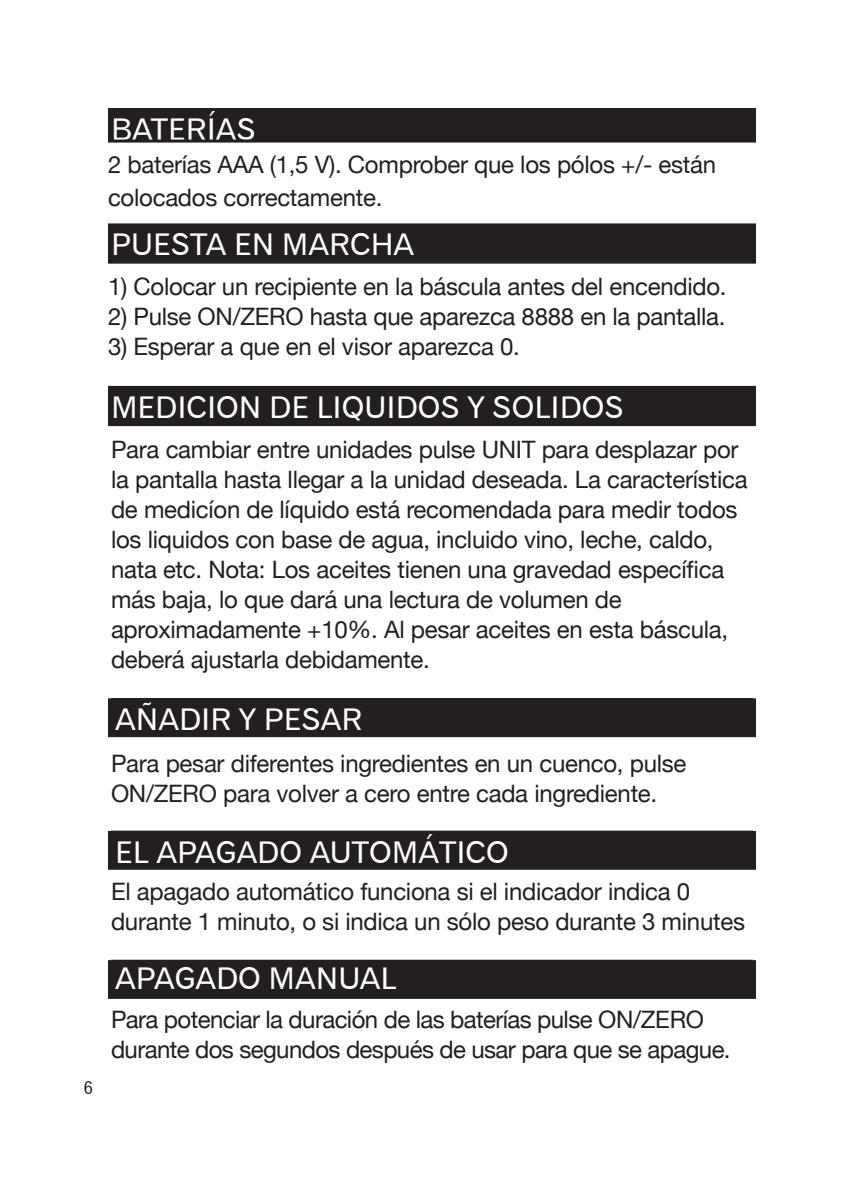
<style>
.page{position:relative;width:864px;height:1188px;background:#fff}
.page>*{position:absolute;margin:0;border:0;box-sizing:border-box;transform-origin:0 0}
._01_WOB_Header{font:30px "Gothic 720 BT Roman B";color:#fff}
.Paragraph_Style_-_BO{font:24px/30px "Helvetica Neue";letter-spacing:-.01em;color:#231f20}
.t1{font:18px "Gothic 720 BT Roman B";color:#231f20}
</style>
<div class="page">
<div style="left:110px;top:110px;width:644px;height:31px;background:#231f20"></div>
<div style="left:108px;top:108px;width:648px;height:35px;border:3px solid #231f20"></div>
<div style="left:110px;top:700px;width:644px;height:36px;background:#231f20"></div>
<div style="left:108px;top:698px;width:648px;height:39px;border:3px solid #231f20"></div>
<div style="left:110px;top:833px;width:644px;height:35px;background:#231f20"></div>
<div style="left:108px;top:831px;width:648px;height:39px;border:3px solid #231f20"></div>
<div style="left:110px;top:962px;width:644px;height:35px;background:#231f20"></div>
<div style="left:108px;top:960px;width:648px;height:39px;border:3px solid #231f20"></div>
<div style="left:110px;top:225px;width:644px;height:37px;background:#231f20"></div>
<div style="left:108px;top:223px;width:648px;height:41px;border:3px solid #231f20"></div>
<div style="left:110px;top:387px;width:644px;height:38px;background:#231f20"></div>
<div style="left:108px;top:386px;width:648px;height:40px;border:3px solid #231f20"></div>
<p class="t1" style="left:84px;top:1076px;width:11px">6</p>
<p class="_01_WOB_Header" style="left:111px;top:111px;width:147px">BATERÍAS</p>
<p class="Paragraph_Style_-_BO" style="left:108px;top:148px;width:610px;line-height:33px">2 baterías AAA (1,5 V). Comprober que los pólos +/- están colocados correctamente.</p>
<p class="_01_WOB_Header" style="left:111px;top:226px;width:305px">PUESTA EN MARCHA</p>
<p class="Paragraph_Style_-_BO" style="left:108px;top:271px;width:620px">1) Colocar un recipiente en la báscula antes del encendido.</p>
<p class="Paragraph_Style_-_BO" style="left:108px;top:301px;width:619px">2) Pulse ON/ZERO hasta que aparezca 8888 en la pantalla.</p>
<p class="Paragraph_Style_-_BO" style="left:108px;top:331px;width:413px">3) Esperar a que en el visor aparezca 0.</p>
<p class="_01_WOB_Header" style="left:111px;top:389px;width:515px">MEDICION DE LIQUIDOS Y SOLIDOS</p>
<p class="Paragraph_Style_-_BO" style="left:111px;top:434px;width:638px">Para cambiar entre unidades pulse UNIT para desplazar por la pantalla hasta llegar a la unidad deseada. La característica de medicíon de líquido está recomendada para medir todos los liquidos con base de agua, incluido vino, leche, caldo, nata etc. Nota: Los aceites tienen una gravedad específica más baja, lo que dará una lectura de volumen de aproximadamente +10%. Al pesar aceites en esta báscula, deberá ajustarla debidamente.</p>
<p class="_01_WOB_Header" style="left:115px;top:701px;width:249px">AÑADIR Y PESAR</p>
<p class="Paragraph_Style_-_BO" style="left:111px;top:748px;width:577px">Para pesar diferentes ingredientes en un cuenco, pulse</p>
<p class="Paragraph_Style_-_BO" style="left:111px;top:778px;width:548px">ON/ZERO para volver a cero entre cada ingrediente.</p>
<p class="_01_WOB_Header" style="left:115px;top:834px;width:395px">EL APAGADO AUTOMÁTICO</p>
<p class="Paragraph_Style_-_BO" style="left:111px;top:876px;width:636px">El apagado automático funciona si el indicador indica 0 durante 1 minuto, o si indica un sólo peso durante 3 minutes</p>
<p class="_01_WOB_Header" style="left:115px;top:960px;width:283px">APAGADO MANUAL</p>
<p class="Paragraph_Style_-_BO" style="left:111px;top:1004px;width:621px">Para potenciar la duración de las baterías pulse ON/ZERO durante dos segundos después de usar para que se apague.</p>
</div>
